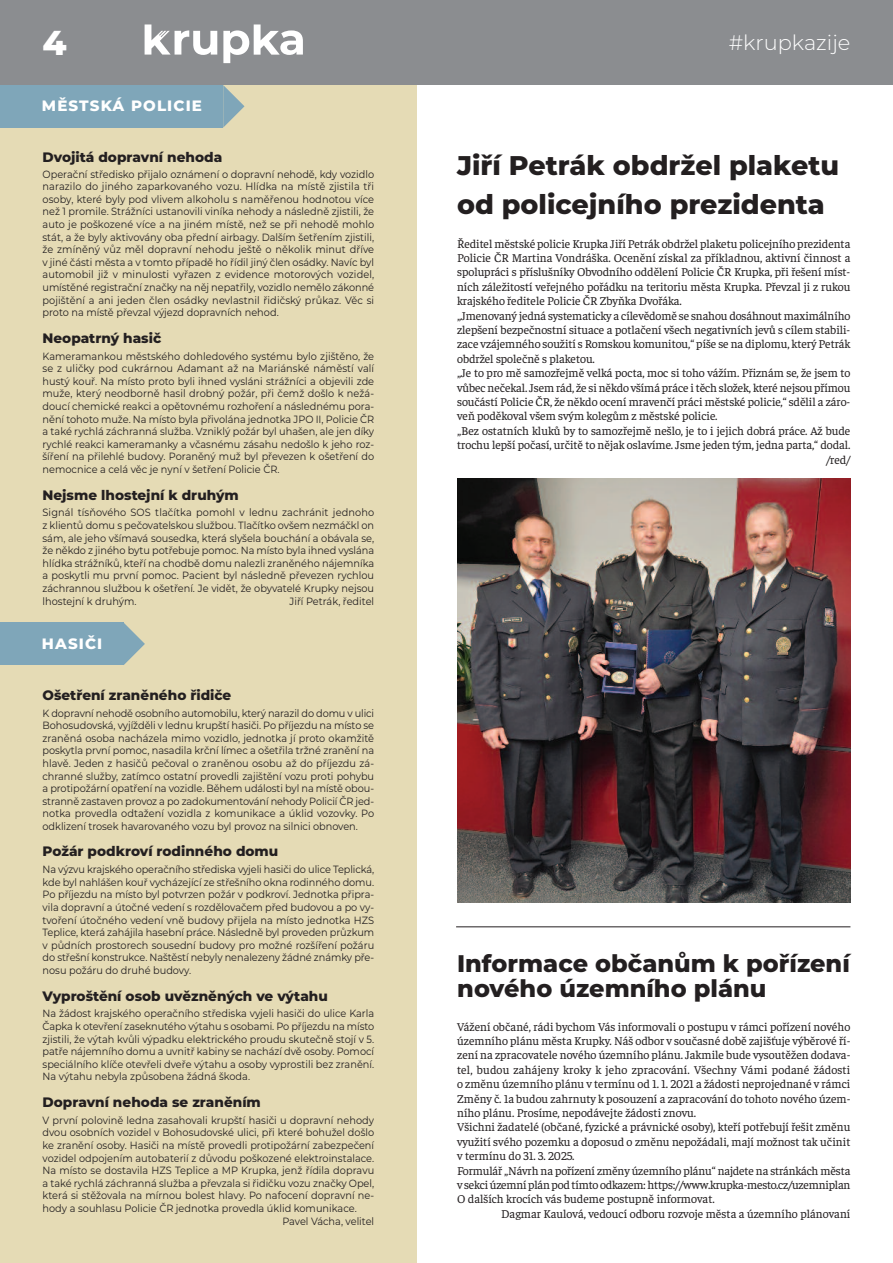
<style>
.page{position:relative;width:893px;height:1263px;background:#fff}
.page>*{position:absolute;margin:0;border:0;box-sizing:border-box;transform-origin:0 0}
.t1{font:800 34.5px "Montserrat";color:#fff}
.t2{font:800 27px/39.5px "Montserrat";color:#231f20}
.t3{font:800 24px/25.5px "Montserrat";color:#231f20}
.t4{font:300 21px "Montserrat";color:#fff}
.t5{font:800 15px "Montserrat";letter-spacing:.075em;color:#fff}
.t6{font:800 13.65px "Montserrat";color:#231f20}
.t7{font:12px/14.4px "Faustina";letter-spacing:-.005em;color:#231f20}
.t8{font:10.5px/12.6px "Montserrat";color:#231f20;text-align:justify;scale:.93 1}
</style>
<div class="page">
<div style="left:0;top:0;width:893px;height:85px;background:#8b8d90"></div>
<div style="left:0;top:85px;width:417px;height:1178px;background:#e5dbb5"></div>
<svg style="left:223px;top:24px;width:80px;height:39px"></svg>
<svg style="left:145px;top:24px;width:72px;height:31px"></svg>
<div style="left:0;top:85px;width:223px;height:43px;background:#7fa6b9"></div>
<svg style="left:223px;top:85px;width:21px;height:43px"></svg>
<div style="left:0;top:623px;width:124px;height:42px;background:#7fa6b9"></div>
<svg style="left:124px;top:623px;width:21px;height:42px"></svg>
<img style="left:457px;top:479px;width:393px;height:424px">
<hr style="left:456px;top:926px;width:394px;height:1px;background:#231f20">
<h1 class="t1" style="left:43px;top:29px;width:26px">4</h1>
<h3 class="t5" style="left:42px;top:100px;width:162px">MĚSTSKÁ POLICIE</h3>
<h3 class="t6" style="left:43px;top:152px;width:181px">Dvojitá dopravní nehoda</h3>
<p class="t8" style="left:43px;top:168px;width:358px">Operační středisko přijalo oznámení o dopravní nehodě, kdy vozidlo narazilo do jiného zaparkovaného vozu. Hlídka na místě zjistila tři osoby, které byly pod vlivem alkoholu s naměřenou hodnotou více než 1 promile. Strážníci ustanovili viníka nehody a následně zjistili, že auto je poškozené více a na jiném místě, než se při nehodě mohlo stát, a že byly aktivovány oba přední airbagy. Dalším šetřením zjistili, že zmíněný vůz měl dopravní nehodu ještě o několik minut dříve v jiné části města a v tomto případě ho řídil jiný člen osádky. Navíc byl automobil již v minulosti vyřazen z evidence motorových vozidel, umístěné registrační značky na něj nepatřily, vozidlo nemělo zákonné pojištění a ani jeden člen osádky nevlastnil řidičský průkaz. Věc si proto na místě převzal výjezd dopravních nehod.</p>
<h3 class="t6" style="left:43px;top:333px;width:120px">Neopatrný hasič</h3>
<p class="t8" style="left:43px;top:350px;width:358px">Kameramankou městského dohledového systému bylo zjištěno, že se z uličky pod cukrárnou Adamant až na Mariánské náměstí valí hustý kouř. Na místo proto byli ihned vysláni strážníci a objevili zde muže, který neodborně hasil drobný požár, při čemž došlo k nežá&shy;doucí chemické reakci a opětovnému rozhoření a následnému pora&shy;nění tohoto muže. Na místo byla přivolána jednotka JPO II, Policie ČR a také rychlá záchranná služba. Vzniklý požár byl uhašen, ale jen díky rychlé reakci kameramanky a včasnému zásahu nedošlo k jeho roz&shy;šíření na přilehlé budovy. Poraněný muž byl převezen k ošetření do nemocnice a celá věc je nyní v šetření Policie ČR.</p>
<h3 class="t6" style="left:43px;top:489px;width:198px">Nejsme lhostejní k druhým</h3>
<p class="t8" style="left:43px;top:507px;width:358px">Signál tísňového SOS tlačítka pomohl v lednu zachránit jednoho z klientů domu s pečovatelskou službou. Tlačítko ovšem nezmáčkl on sám, ale jeho všímavá sousedka, která slyšela bouchání a obávala se, že někdo z jiného bytu potřebuje pomoc. Na místo byla ihned vyslána hlídka strážníků, kteří na chodbě domu nalezli zraněného nájemníka a poskytli mu první pomoc. Pacient byl následně převezen rychlou záchrannou službou k ošetření. Je vidět, že obyvatelé Krupky nejsou lhostejní k druhým.</p>
<p class="t8" style="left:289px;top:595px;width:93px">Jiří Petrák, ředitel</p>
<h3 class="t5" style="left:42px;top:638px;width:62px">HASIČI</h3>
<h3 class="t6" style="left:43px;top:689px;width:190px">Ošetření zraněného řidiče</h3>
<p class="t8" style="left:43px;top:707px;width:358px">K dopravní nehodě osobního automobilu, který narazil do domu v ulici Bohosudovská, vyjížděli v lednu krupští hasiči. Po příjezdu na místo se zraněná osoba nacházela mimo vozidlo, jednotka jí proto okamžitě poskytla první pomoc, nasadila krční límec a ošetřila tržné zranění na hlavě. Jeden z hasičů pečoval o zraněnou osobu až do příjezdu zá&shy;chranné služby, zatímco ostatní provedli zajištění vozu proti pohybu a protipožární opatření na vozidle. Během události byl na místě obou&shy;stranně zastaven provoz a po zadokumentování nehody Policií ČR jed&shy;notka provedla odtažení vozidla z komunikace a úklid vozovky. Po odklizení trosek havarovaného vozu byl provoz na silnici obnoven.</p>
<h3 class="t6" style="left:43px;top:846px;width:237px">Požár podkroví rodinného domu</h3>
<p class="t8" style="left:43px;top:864px;width:358px">Na výzvu krajského operačního střediska vyjeli hasiči do ulice Teplická, kde byl nahlášen kouř vycházející ze střešního okna rodinného domu.<br>Po příjezdu na místo byl potvrzen požár v podkroví. Jednotka připra&shy;vila dopravní a útočné vedení s rozdělovačem před budovou a po vy&shy;tvoření útočného vedení vně budovy přijela na místo jednotka HZS Teplice, která zahájila hasební práce. Následně byl proveden průzkum v půdních prostorech sousední budovy pro možné rozšíření požáru do střešní konstrukce. Naštěstí nebyly nenalezeny žádné známky pře&shy;nosu požáru do druhé budovy.</p>
<h3 class="t6" style="left:43px;top:990px;width:287px">Vyproštění osob uvězněných ve výtahu</h3>
<p class="t8" style="left:43px;top:1008px;width:358px">Na žádost krajského operačního střediska vyjeli hasiči do ulice Karla Čapka k otevření zaseknutého výtahu s osobami. Po příjezdu na místo zjistili, že výtah kvůli výpadku elektrického proudu skutečně stojí v 5. patře nájemního domu a uvnitř kabiny se nachází dvě osoby. Pomocí speciálního klíče otevřeli dveře výtahu a osoby vyprostili bez zranění.<br>Na výtahu nebyla způsobena žádná škoda.</p>
<h3 class="t6" style="left:43px;top:1097px;width:220px">Dopravní nehoda se zraněním</h3>
<p class="t8" style="left:43px;top:1115px;width:358px">V první polovině ledna zasahovali krupští hasiči u dopravní nehody</p>
<p class="t8" style="left:43px;top:1127px;width:358px">dvou osobních vozidel v Bohosudovské ulici, při které bohužel došlo</p>
<p class="t8" style="left:43px;top:1140px;width:358px">ke zranění osoby. Hasiči na místě provedli protipožární zabezpečení</p>
<p class="t8" style="left:43px;top:1152px;width:358px">vozidel odpojením autobaterií z důvodu poškozené elektroinstalace.</p>
<p class="t8" style="left:43px;top:1165px;width:358px">Na místo se dostavila HZS Teplice a MP Krupka, jenž řídila dopravu</p>
<p class="t8" style="left:43px;top:1178px;width:358px">a také rychlá záchranná služba a převzala si řidičku vozu značky Opel,</p>
<p class="t8" style="left:43px;top:1190px;width:358px">která si stěžovala na mírnou bolest hlavy. Po nafocení dopravní ne-</p>
<p class="t8" style="left:43px;top:1203px;width:339px">hody a souhlasu Policie ČR jednotka provedla úklid komunikace.</p>
<p class="t8" style="left:282px;top:1215px;width:100px">Pavel Vácha, velitel</p>
<h3 class="t4" style="left:729px;top:35px;width:123px">#krupkazije</h3>
<h2 class="t2" style="left:457px;top:148px;width:384px">Jiří Petrák obdržel plaketu od policejního prezidenta</h2>
<p class="t7" style="left:457px;top:235px;width:395px">Ředitel městské policie Krupka Jiří Petrák obdržel plaketu policejního prezidenta</p>
<p class="t7" style="left:457px;top:250px;width:395px">Policie ČR Martina Vondráška. Ocenění získal za příkladnou, aktivní činnost a</p>
<p class="t7" style="left:457px;top:264px;width:395px">spolupráci s příslušníky Obvodního oddělení Policie ČR Krupka, při řešení míst-</p>
<p class="t7" style="left:457px;top:279px;width:395px">ních záležitostí veřejného pořádku na teritoriu města Krupka. Převzal ji z rukou</p>
<p class="t7" style="left:457px;top:293px;width:226px">krajského ředitele Policie ČR Zbyňka Dvořáka.</p>
<p class="t7" style="left:457px;top:307px;width:395px">„Jmenovaný jedná systematicky a cílevědomě se snahou dosáhnout maximálního</p>
<p class="t7" style="left:457px;top:322px;width:395px">zlepšení bezpečnostní situace a potlačení všech negativních jevů s cílem stabili-</p>
<p class="t7" style="left:457px;top:336px;width:395px">zace vzájemného soužití s Romskou komunitou,“ píše se na diplomu, který Petrák</p>
<p class="t7" style="left:457px;top:351px;width:139px">obdržel společně s plaketou.</p>
<p class="t7" style="left:457px;top:365px;width:395px">„Je to pro mě samozřejmě velká pocta, moc si toho vážím. Přiznám se, že jsem to</p>
<p class="t7" style="left:457px;top:379px;width:395px">vůbec nečekal. Jsem rád, že si někdo všímá práce i těch složek, které nejsou přímou</p>
<p class="t7" style="left:457px;top:394px;width:395px">součástí Policie ČR, že někdo ocení mravenčí práci městské policie,“ sdělil a záro-</p>
<p class="t7" style="left:457px;top:408px;width:262px">veň poděkoval všem svým kolegům z městské policie.</p>
<p class="t7" style="left:457px;top:423px;width:395px">„Bez ostatních kluků by to samozřejmě nešlo, je to i jejich dobrá práce. Až bude</p>
<p class="t7" style="left:457px;top:437px;width:395px">trochu lepší počasí, určitě to nějak oslavíme. Jsme jeden tým, jedna parta,“ dodal.</p>
<p class="t7" style="left:826px;top:451px;width:26px">/red/</p>
<h3 class="t3" style="left:457px;top:952px;width:395px">Informace občanům k pořízení nového územního plánu</h3>
<p class="t7" style="left:457px;top:1018px;width:395px">Vážení občané, rádi bychom Vás informovali o postupu v rámci pořízení nového územního plánu města Krupky. Náš odbor v současné době zajišťuje výběrové ří&shy;zení na zpracovatele nového územního plánu. Jakmile bude vysoutěžen dodava&shy;tel, budou zahájeny kroky k jeho zpracování. Všechny Vámi podané žádosti o změnu územního plánu v termínu od 1. 1. 2021 a žádosti neprojednané v rámci Změny č. 1a budou zahrnuty k posouzení a zapracování do tohoto nového územ&shy;ního plánu. Prosíme, nepodávejte žádosti znovu.<br>Všichni žadatelé (občané, fyzické a právnické osoby), kteří potřebují řešit změnu využití svého pozemku a doposud o změnu nepožádali, mají možnost tak učinit v termínu do 31. 3. 2025.<br>Formulář „Návrh na pořízení změny územního plánu“ najdete na stránkách města v sekci územní plán pod tímto odkazem: https://www.krupka-mesto.cz/uzemniplan O dalších krocích vás budeme postupně informovat.</p>
<p class="t7" style="left:501px;top:1205px;width:351px">Dagmar Kaulová, vedoucí odboru rozvoje města a územního plánovaní</p>
</div>
